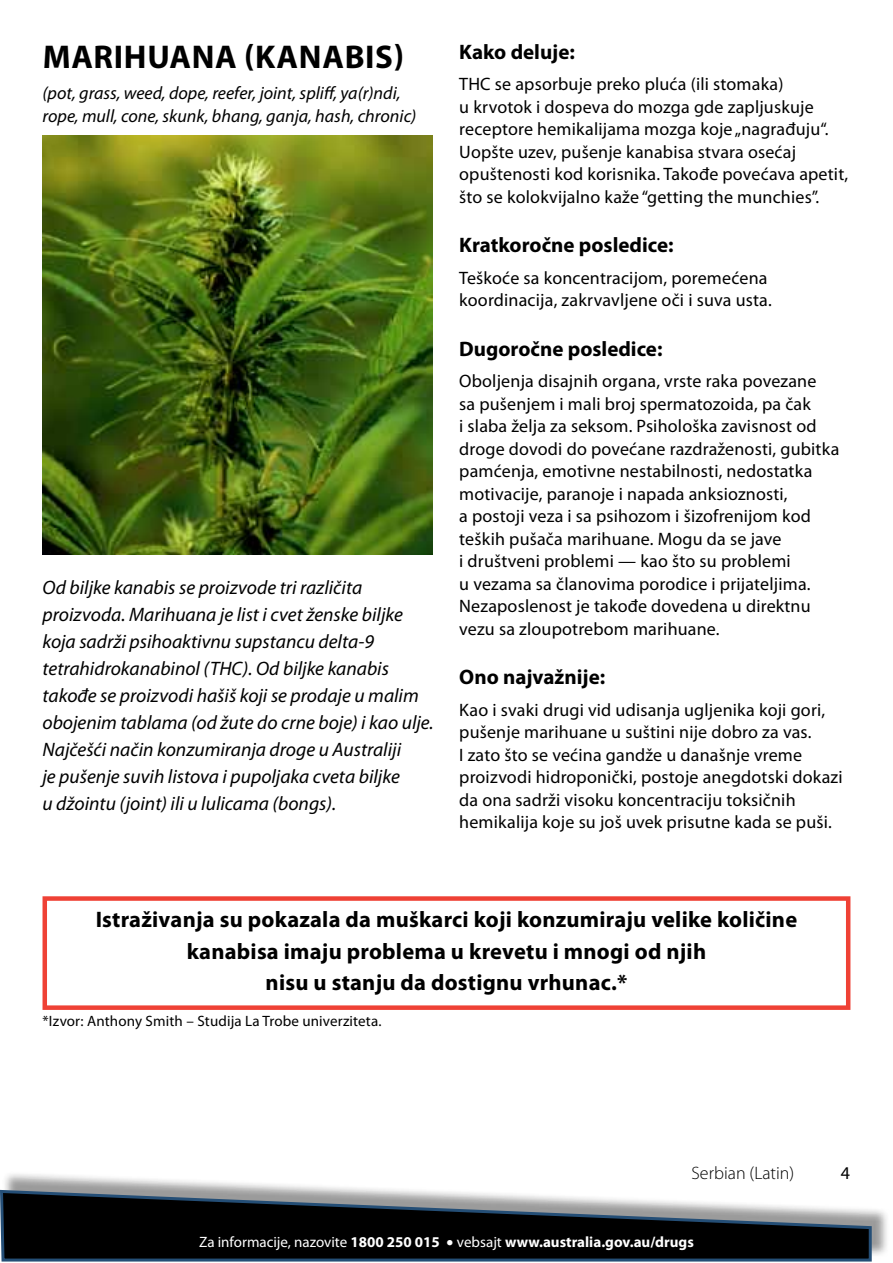
<style>
.page{position:relative;width:893px;height:1263px;background:#fff}
.page>*{position:absolute;margin:0;border:0;box-sizing:border-box;transform-origin:0 0}
.t1{font:700 33px "Myriad Pro";letter-spacing:.02em;color:#000}
.t2{font:700 22.5px/31.5px "Myriad Pro";letter-spacing:.01em;color:#000;text-align:center}
.t3{font:700 21px "Myriad Pro";color:#000}
.t4{font:italic 19.5px/27px "Myriad Pro";color:#000}
.t5{font:18px/22.5px "Myriad Pro";letter-spacing:.01em;color:#000}
.t6{font:italic 18px/22.5px "Myriad Pro";color:#000}
.t7{font:300 18px "Myriad Pro";color:#000}
.t8{font:700 15px "Myriad Pro";color:#fff}
.t9{font:15px "Myriad Pro";letter-spacing:.01em;color:#000}
.s1{font-weight:400}
.s2{font-family:"Helvetica Neue";font-weight:400}
</style>
<div class="page">
<div style="left:2px;top:1171px;width:888px;height:87px;background:#000;opacity:.4"></div>
<svg style="left:0;top:1188px;width:873px;height:74px"></svg>
<div style="left:43px;top:896px;width:807px;height:114px;border:4px solid #ef4135"></div>
<img style="left:43px;top:135px;width:389px;height:420px">
<h1 class="t1" style="left:43px;top:35px;width:363px">MARIHUANA (KANABIS)</h1>
<p class="t6" style="left:43px;top:81px;width:375px">(pot, grass, weed, dope, reefer, joint, spliff, ya(r)ndi, rope, mull, cone, skunk, bhang, ganja, hash, chronic)</p>
<p class="t4" style="left:43px;top:574px;width:393px">Od biljke kanabis se proizvode tri različita proizvoda. Marihuana je list i cvet ženske biljke koja sadrži psihoaktivnu supstancu delta-9 tetrahidrokanabinol (THC). Od biljke kanabis takođe se proizvodi hašiš koji se prodaje u malim obojenim tablama (od žute do crne boje) i kao ulje.<br>Najčešći način konzumiranja droge u Australiji<br>je pušenje suvih listova i pupoljaka cveta biljke<br>u džointu (joint) ili u lulicama (bongs).</p>
<p class="t3" style="left:459px;top:38px;width:117px">Kako deluje:</p>
<p class="t5" style="left:459px;top:72px;width:390px">THC se apsorbuje preko pluća (ili stomaka)<br>u krvotok i dospeva do mozga gde zapljuskuje receptore hemikalijama mozga koje „nagrađuju“.<br>Uopšte uzev, pušenje kanabisa stvara osećaj opuštenosti kod korisnika. Takođe povećava apetit, što se kolokvijalno kaže “getting the munchies”.</p>
<p class="t3" style="left:459px;top:231px;width:216px">Kratkoročne posledice:</p>
<p class="t5" style="left:459px;top:266px;width:314px">Teškoće sa koncentracijom, poremećena koordinacija, zakrvavljene oči i suva usta.</p>
<p class="t3" style="left:459px;top:335px;width:205px">Dugoročne posledice:</p>
<p class="t5" style="left:459px;top:369px;width:382px">Oboljenja disajnih organa, vrste raka povezane<br>sa pušenjem i mali broj spermatozoida, pa čak<br>i slaba želja za seksom. Psihološka zavisnost od droge dovodi do povećane razdraženosti, gubitka pamćenja, emotivne nestabilnosti, nedostatka motivacije, paranoje i napada anksioznosti,<br>a postoji veza i sa psihozom i šizofrenijom kod teških pušača marihuane. Mogu da se jave<br>i društveni problemi — kao što su problemi<br>u vezama sa članovima porodice i prijateljima.<br>Nezaposlenost je takođe dovedena u direktnu vezu sa zloupotrebom marihuane.</p>
<p class="t3" style="left:459px;top:663px;width:147px">Ono najvažnije:</p>
<p class="t5" style="left:459px;top:698px;width:385px">Kao i svaki drugi vid udisanja ugljenika koji gori, pušenje marihuane u suštini nije dobro za vas.<br>I zato što se većina gandže u današnje vreme proizvodi hidroponički, postoje anegdotski dokazi da ona sadrži visoku koncentraciju toksičnih hemikalija koje su još uvek prisutne kada se puši.</p>
<p class="t2" style="left:96px;top:903px;width:703px">Istraživanja su pokazala da muškarci koji konzumiraju velike količine kanabisa imaju problema u krevetu i mnogi od njih<br>nisu u stanju da dostignu vrhunac.*</p>
<p class="t9" style="left:43px;top:1012px;width:341px">*Izvor: Anthony Smith – Studija La Trobe univerziteta.</p>
<p class="t7" style="left:691px;top:1163px;width:104px">Serbian (Latin)</p>
<p class="t5" style="left:841px;top:1161px;width:11px">4</p>
<p class="t8" style="left:199px;top:1232px;width:496px"><span class="s1">Za informacije, nazovite</span> 1800 250 015 <span class="s2">•</span> <span class="s1">vеbsajt</span> www.australia.gov.au/drugs</p>
</div>
